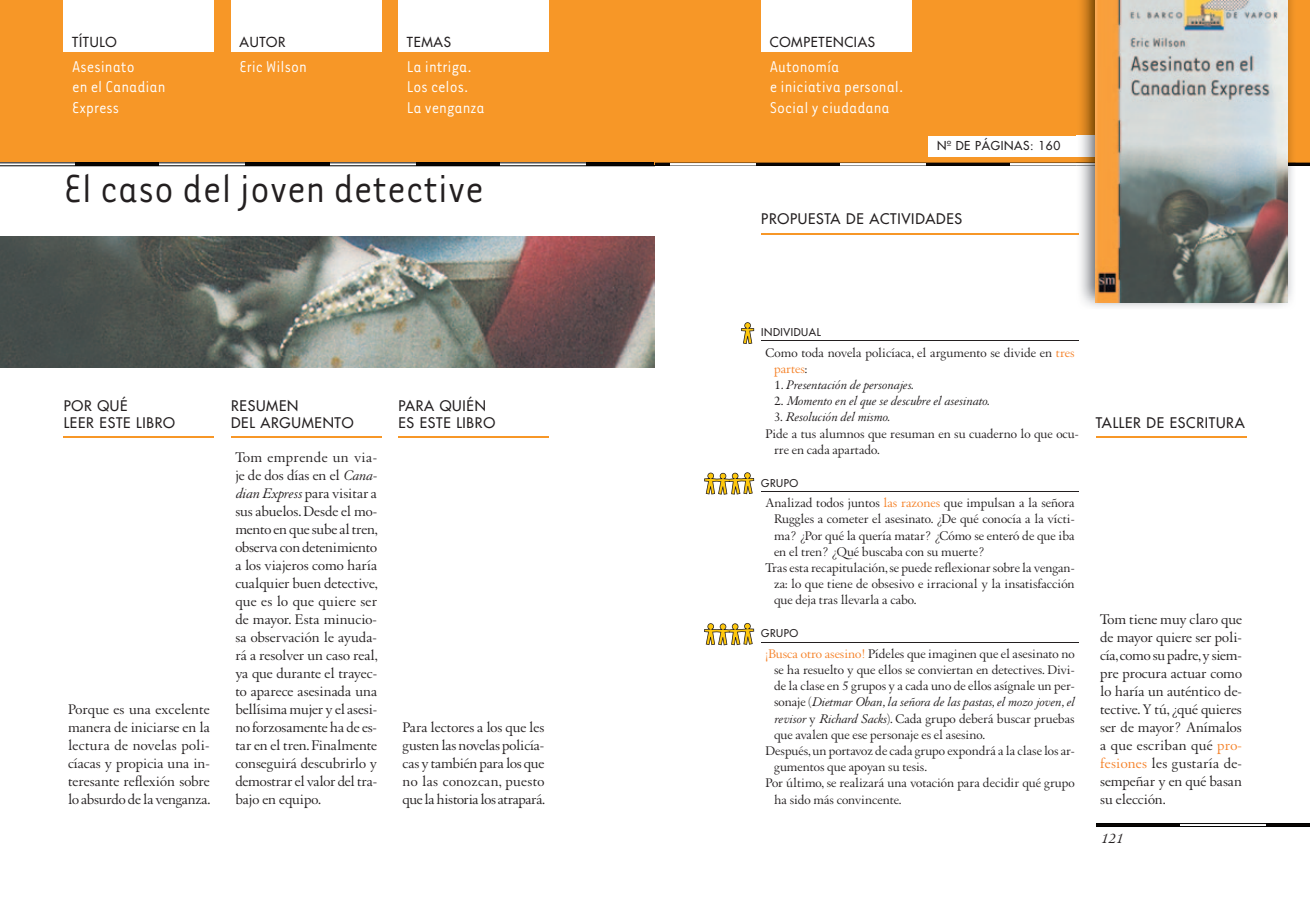
<style>
.page{position:relative;width:1310px;height:910px;background:#fff}
.page>*{position:absolute;margin:0;border:0;box-sizing:border-box;transform-origin:0 0}
.t1{font:45px "Tarzana Narrow";color:#231f20}
.t2{font:18px/20.7px "Tarzana Narrow";color:#fff}
.t3{font:15px/18px "Augereau";color:#231f20;text-align:justify}
.t4{font:italic 15px "Augereau";color:#231f20}
.t5{font:14.25px/17.1px "Futura";letter-spacing:.05em;color:#231f20}
.t6{font:13.5px/16.2px "Augereau";color:#231f20}
.t7{font:italic 13.5px "Augereau";color:#231f20}
.t8{font:13.5px "Futura";letter-spacing:.05em;color:#231f20}
.t9{font:12px "Futura";letter-spacing:.05em;color:#231f20}
.t10{font:10.5px "Futura";letter-spacing:.05em;color:#231f20}
.s1{font-style:italic}
.s2{color:#f58229}
.s3{font-style:normal}
</style>
<div class="page">
<div style="left:0;top:0;width:655px;height:165px;background:#f79727"></div>
<svg style="left:0;top:163px;width:655px;height:3px;background:#575655"></svg>
<div style="left:64px;top:0;width:150px;height:51px;background:#fff"></div>
<div style="left:231px;top:0;width:150px;height:51px;background:#fff"></div>
<div style="left:398px;top:0;width:151px;height:51px;background:#fff"></div>
<div style="left:655px;top:0;width:655px;height:165px;background:#f79727"></div>
<hr style="left:655px;top:163px;width:15px;height:3px;background:#0b0705">
<hr style="left:755px;top:163px;width:85px;height:3px;background:#0b0705">
<hr style="left:670px;top:163px;width:85px;height:3px;background:#fff">
<hr style="left:925px;top:163px;width:85px;height:3px;background:#0b0705">
<hr style="left:840px;top:163px;width:85px;height:3px;background:#fff">
<hr style="left:1010px;top:163px;width:85px;height:3px;background:#fff">
<hr style="left:1265px;top:163px;width:45px;height:3px;background:#0b0705">
<hr style="left:655px;top:163px;width:655px;height:1px;background:#000">
<hr style="left:655px;top:166px;width:655px;height:1px;background:#000">
<div style="left:761px;top:0;width:150px;height:51px;background:#fff"></div>
<div style="left:928px;top:136px;width:178px;height:20px;background:#fff"></div>
<svg style="left:1096px;top:823px;width:214px;height:4px"></svg>
<img style="left:1076px;top:0;width:219px;height:307px">
<img style="left:1076px;top:163px;width:219px;height:3px">
<img style="left:1076px;top:136px;width:20px;height:20px">
<img style="left:1096px;top:0;width:191px;height:303px">
<img style="left:0;top:237px;width:655px;height:130px">
<hr style="left:761px;top:233px;width:318px;height:1px;background:#f79727">
<hr style="left:1096px;top:437px;width:150px;height:1px;background:#f79727">
<svg style="left:741px;top:322px;width:13px;height:22px"></svg>
<svg style="left:704px;top:472px;width:50px;height:23px"></svg>
<svg style="left:704px;top:623px;width:50px;height:22px"></svg>
<hr style="left:761px;top:340px;width:318px;height:1px;background:#231f20">
<hr style="left:761px;top:491px;width:318px;height:1px;background:#231f20">
<hr style="left:761px;top:642px;width:318px;height:1px;background:#231f20">
<hr style="left:64px;top:437px;width:150px;height:1px;background:#f79727">
<hr style="left:231px;top:437px;width:150px;height:1px;background:#f79727">
<hr style="left:398px;top:437px;width:151px;height:1px;background:#f79727">
<p class="t8" style="left:72px;top:33px;width:46px">TÍTULO</p>
<p class="t8" style="left:240px;top:33px;width:47px">AUTOR</p>
<p class="t8" style="left:407px;top:33px;width:46px">TEMAS</p>
<p class="t8" style="left:770px;top:33px;width:107px">COMPETENCIAS</p>
<p class="t2" style="left:72px;top:55px;width:95px">Asesinato<br>en el Canadian<br>Express</p>
<p class="t2" style="left:240px;top:55px;width:69px">Eric Wilson</p>
<p class="t2" style="left:407px;top:55px;width:79px">La intriga.<br>Los celos.<br>La venganza</p>
<h1 class="t1" style="left:64px;top:161px;width:422px">El caso del joven detective</h1>
<p class="t2" style="left:770px;top:55px;width:136px">Autonomía<br>e iniciativa personal.<br>Social y ciudadana</p>
<p class="t9" style="left:937px;top:138px;width:125px">Nº DE PÁGINAS: 160</p>
<p class="t5" style="left:761px;top:211px;width:202px">PROPUESTA DE ACTIVIDADES</p>
<p class="t5" style="left:64px;top:397px;width:113px">POR QUÉ<br>LEER ESTE LIBRO</p>
<p class="t5" style="left:231px;top:397px;width:124px">RESUMEN<br>DEL ARGUMENTO</p>
<p class="t5" style="left:398px;top:397px;width:98px">PARA QUIÉN<br>ES ESTE LIBRO</p>
<p class="t3" style="left:68px;top:700px;width:144px">Porque es una excelente manera de iniciarse en la lectura de novelas poli&shy;cíacas y propicia una in&shy;teresante reflexión sobre lo absurdo de la venganza.</p>
<p class="t3" style="left:235px;top:448px;width:144px">Tom emprende un via&shy;je de dos días en el <span class="s1">Cana&shy;dian Express</span> para visitar a sus abuelos. Desde el mo&shy;mento en que sube al tren, observa con detenimiento a los viajeros como haría cualquier buen detective, que es lo que quiere ser de mayor. Esta minucio&shy;sa observación le ayuda&shy;rá a resolver un caso real, ya que durante el trayec&shy;to aparece asesinada una bellísima mujer y el asesi&shy;no forzosamente ha de es&shy;tar en el tren. Finalmente conseguirá descubrirlo y demostrar el valor del tra&shy;bajo en equipo.</p>
<p class="t3" style="left:403px;top:718px;width:144px">Para lectores a los que les gusten las novelas policía&shy;cas y también para los que no las conozcan, puesto que la historia los atrapará.</p>
<p class="t10" style="left:761px;top:325px;width:61px">INDIVIDUAL</p>
<p class="t6" style="left:774px;top:344px;width:302px;text-indent:-9px">Como toda novela policíaca, el argumento se divide en <span class="s2">tres partes</span>:</p>
<p class="t7" style="left:774px;top:376px;width:141px"><span class="s3">1</span>. Presentación de personajes.</p>
<p class="t7" style="left:774px;top:392px;width:217px"><span class="s3">2.</span> Momento en el que se descubre el asesinato.</p>
<p class="t7" style="left:774px;top:409px;width:117px"><span class="s3">3.</span> Resolución del mismo.</p>
<p class="t6" style="left:765px;top:425px;width:315px">Pide a tus alumnos que resuman en su cuaderno lo que ocu-</p>
<p class="t6" style="left:774px;top:441px;width:107px">rre en cada apartado.</p>
<p class="t10" style="left:761px;top:476px;width:38px">GRUPO</p>
<p class="t6" style="left:765px;top:495px;width:311px">Analizad todos juntos <span class="s2">las razones</span> que impulsan a la señora</p>
<p class="t6" style="left:774px;top:511px;width:302px">Ruggles a cometer el asesinato. ¿De qué conocía a la vícti-</p>
<p class="t6" style="left:774px;top:527px;width:302px">ma? ¿Por qué la quería matar? ¿Cómo se enteró de que iba</p>
<p class="t6" style="left:774px;top:543px;width:212px">en el tren? ¿Qué buscaba con su muerte?</p>
<p class="t6" style="left:765px;top:560px;width:310px">Tras esta recapitulación, se puede reflexionar sobre la vengan-</p>
<p class="t6" style="left:774px;top:576px;width:302px">za: lo que tiene de obsesivo e irracional y la insatisfacción</p>
<p class="t6" style="left:774px;top:592px;width:144px">que deja tras llevarla a cabo.</p>
<p class="t10" style="left:761px;top:627px;width:38px">GRUPO</p>
<p class="t6" style="left:765px;top:645px;width:310px"><span class="s2">¡Busca otro asesino!</span> Pídeles que imaginen que el asesinato no</p>
<p class="t6" style="left:774px;top:662px;width:302px">se ha resuelto y que ellos se conviertan en detectives. Divi-</p>
<p class="t6" style="left:774px;top:678px;width:302px">de la clase en 5 grupos y a cada uno de ellos asígnale un per-</p>
<p class="t7" style="left:774px;top:694px;width:302px"><span class="s3">sonaje (</span>Dietmar Oban, la señora de las pastas, el mozo joven, el</p>
<p class="t6" style="left:774px;top:710px;width:302px"><span class="s1">revisor</span> y <span class="s1">Richard Sacks</span>). Cada grupo deberá buscar pruebas</p>
<p class="t6" style="left:774px;top:726px;width:212px">que avalen que ese personaje es el asesino.</p>
<p class="t6" style="left:765px;top:743px;width:311px">Después, un portavoz de cada grupo expondrá a la clase los ar-</p>
<p class="t6" style="left:774px;top:759px;width:155px">gumentos que apoyan su tesis.</p>
<p class="t6" style="left:765px;top:775px;width:310px">Por último, se realizará una votación para decidir qué grupo</p>
<p class="t6" style="left:774px;top:791px;width:129px">ha sido más convincente.</p>
<p class="t5" style="left:1096px;top:414px;width:150px">TALLER DE ESCRITURA</p>
<p class="t3" style="left:1100px;top:610px;width:143px">Tom tiene muy claro que de mayor quiere ser poli&shy;cía, como su padre, y siem&shy;pre procura actuar como lo haría un auténtico de&shy;tective. Y tú, ¿qué quieres ser de mayor? Anímalos a que escriban qué <span class="s2">pro&shy;fesiones</span> les gustaría de&shy;sempeñar y en qué basan su elección.</p>
<p class="t4" style="left:1100px;top:829px;width:24px">121</p>
</div>
